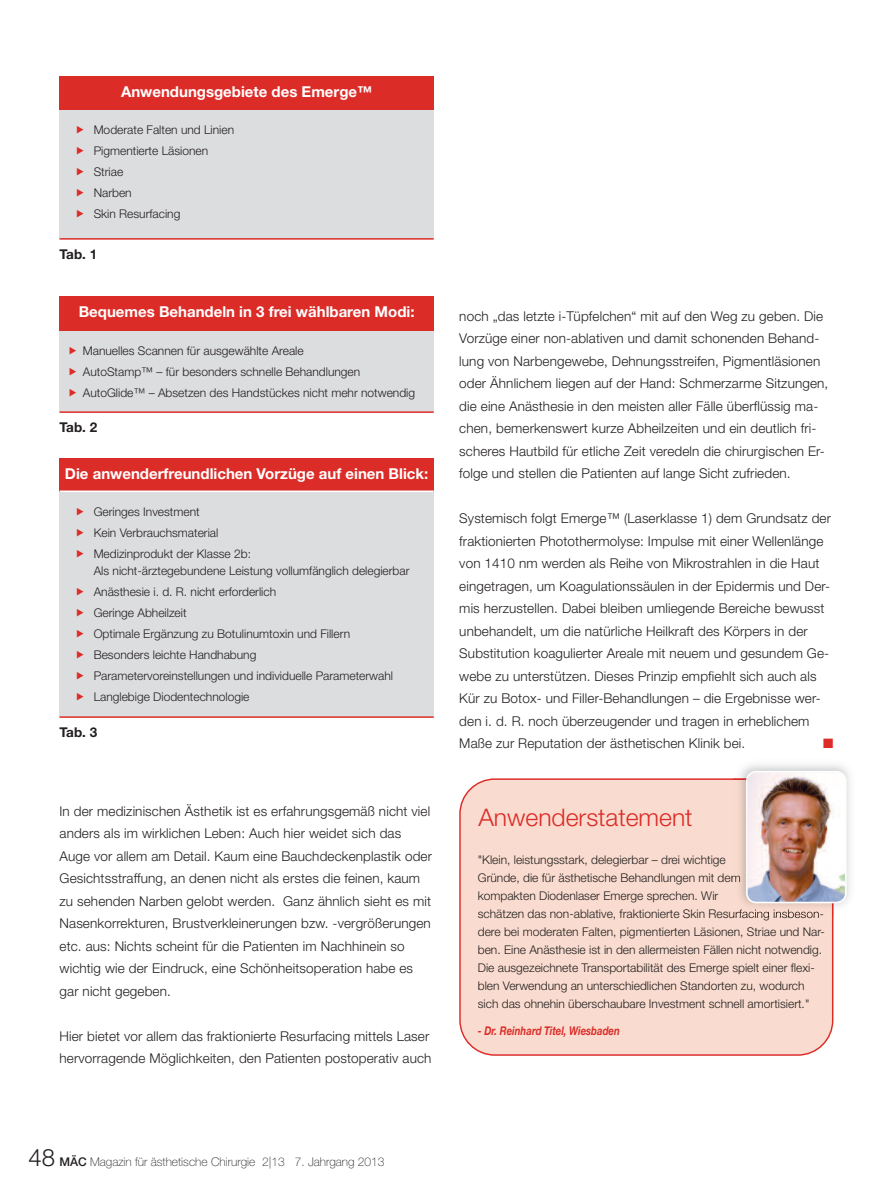
<style>
.page{position:relative;width:893px;height:1191px;background:#fff}
.page>*{position:absolute;margin:0;border:0;box-sizing:border-box;transform-origin:0 0}
.t1{font:300 24.3px "Helvetica Neue LT Std";color:#dc2c28}
.t2{font:700 15px "Helvetica Neue LT Std";color:#fff}
.t3{font:300 13.5px/22.5px "Helvetica Neue LT Std";letter-spacing:.01em;color:#231f20}
.t4{font:700 13.5px "Helvetica Neue LT Std";letter-spacing:-.055em;color:#231f20}
.t5{font:13.5px "Zapf Dingbats";color:#dc2c28}
.t6{font:300 12px/21px "Helvetica Neue LT Std";color:#231f20}
.t7{font:100 12px "Helvetica Neue LT Std";color:#231f20}
.t8{font:italic 700 12px "Helvetica Neue LT Std";color:#dc2c28;scale:.8 1}
.s1{font-weight:300;font-size:24px}
.s2{font-weight:500}
</style>
<div class="page">
<div style="left:459px;top:778px;width:374px;height:277px;background:#f9dccf"></div>
<div style="left:60px;top:297px;width:374px;height:34px;background:#dc2c28"></div>
<div style="left:60px;top:331px;width:374px;height:80px;background:#dcdddf"></div>
<hr style="left:60px;top:411px;width:374px;height:2px;background:#dc2c28">
<div style="left:60px;top:458px;width:374px;height:34px;background:#dc2c28"></div>
<div style="left:60px;top:492px;width:374px;height:224px;background:#dcdddf"></div>
<hr style="left:60px;top:716px;width:374px;height:2px;background:#dc2c28">
<div style="left:60px;top:77px;width:374px;height:34px;background:#dc2c28"></div>
<hr style="left:60px;top:490px;width:374px;height:2px;background:#fff">
<div style="left:60px;top:110px;width:374px;height:128px;background:#dcdddf"></div>
<hr style="left:60px;top:238px;width:374px;height:2px;background:#dc2c28">
<img style="left:732px;top:780px;width:100px;height:136px">
<img style="left:746px;top:771px;width:101px;height:132px">
<p class="t2" style="left:121px;top:86px;width:253px">Anwendungsgebiete des Emerge™</p>
<p class="t6" style="left:94px;top:120px;width:142px">Moderate Falten und Linien<br>Pigmentierte Läsionen<br>Striae<br>Narben<br>Skin Resurfacing</p>
<p class="t4" style="left:60px;top:249px;width:39px">Tab. 1</p>
<p class="t2" style="left:79px;top:306px;width:337px">Bequemes Behandeln in 3 frei wählbaren Modi:</p>
<p class="t6" style="left:83px;top:341px;width:334px">Manuelles Scannen für ausgewählte Areale<br>AutoStamp™ – für besonders schnelle Behandlungen<br>AutoGlide™ – Absetzen des Handstückes nicht mehr notwendig</p>
<p class="t4" style="left:60px;top:422px;width:39px">Tab. 2</p>
<p class="t2" style="left:65px;top:468px;width:365px">Die anwenderfreundlichen Vorzüge auf einen Blick:</p>
<p class="t6" style="left:94px;top:502px;width:159px">Geringes Investment<br>Kein Verbrauchsmaterial<br>Medizinprodukt der Klasse 2b:</p>
<p class="t6" style="left:94px;top:561px;width:317px">Als nicht-ärztegebundene Leistung vollumfänglich delegierbar Anästhesie i. d. R. nicht erforderlich<br>Geringe Abheilzeit<br>Optimale Ergänzung zu Botulinumtoxin und Fillern<br>Besonders leichte Handhabung<br>Parametervoreinstellungen und individuelle Parameterwahl Langlebige Diodentechnologie</p>
<p class="t4" style="left:60px;top:727px;width:39px">Tab. 3</p>
<p class="t3" style="left:60px;top:801px;width:374px">In der medizinischen Ästhetik ist es erfahrungsgemäß nicht viel anders als im wirklichen Leben: Auch hier weidet sich das Auge vor allem am Detail. Kaum eine Bauchdeckenplastik oder Gesichtsstraffung, an denen nicht als erstes die feinen, kaum zu sehenden Narben gelobt werden. Ganz ähnlich sieht es mit Nasenkorrekturen, Brustverkleinerungen bzw. -vergrößerungen etc. aus: Nichts scheint für die Patienten im Nachhinein so wichtig wie der Eindruck, eine Schönheitsoperation habe es gar nicht gegeben.</p>
<p class="t3" style="left:60px;top:1026px;width:373px">Hier bietet vor allem das fraktionierte Resurfacing mittels Laser hervorragende Möglichkeiten, den Patienten postoperativ auch</p>
<p class="t3" style="left:459px;top:306px;width:371px">noch „das letzte i-Tüpfelchen“ mit auf den Weg zu geben. Die Vorzüge einer non-ablativen und damit schonenden Behand&shy;lung von Narbengewebe, Dehnungsstreifen, Pigmentläsionen oder Ähnlichem liegen auf der Hand: Schmerzarme Sitzungen, die eine Anästhesie in den meisten aller Fälle überflüssig ma&shy;chen, bemerkenswert kurze Abheilzeiten und ein deutlich fri&shy;scheres Hautbild für etliche Zeit veredeln die chirurgischen Er&shy;folge und stellen die Patienten auf lange Sicht zufrieden.</p>
<p class="t3" style="left:459px;top:508px;width:373px">Systemisch folgt Emerge™ (Laserklasse 1) dem Grundsatz der fraktionierten Photothermolyse: Impulse mit einer Wellenlänge von 1410 nm werden als Reihe von Mikrostrahlen in die Haut eingetragen, um Koagulationssäulen in der Epidermis und Der&shy;mis herzustellen. Dabei bleiben umliegende Bereiche bewusst unbehandelt, um die natürliche Heilkraft des Körpers in der Substitution koagulierter Areale mit neuem und gesundem Ge&shy;webe zu unterstützen. Dieses Prinzip empfiehlt sich auch als Kür zu Botox- und Filler-Behandlungen – die Ergebnisse wer&shy;den i. d. R. noch überzeugender und tragen in erheblichem Maße zur Reputation der ästhetischen Klinik bei.</p>
<p class="t5" style="left:823px;top:735px;width:12px">■</p>
<h1 class="t1" style="left:478px;top:808px;width:216px">Anwenderstatement</h1>
<p class="t6" style="left:478px;top:852px;width:349px;line-height:18px">"Klein, leistungsstark, delegierbar – drei wichtige<br>Gründe, die für ästhetische Behandlungen mit dem<br>kompakten Diodenlaser Emerge sprechen. Wir<br>schätzen das non-ablative, fraktionierte Skin Resurfacing insbeson&shy;dere bei moderaten Falten, pigmentierten Läsionen, Striae und Nar&shy;ben. Eine Anästhesie ist in den allermeisten Fällen nicht notwendig.<br>Die ausgezeichnete Transportabilität des Emerge spielt einer flexi&shy;blen Verwendung an unterschiedlichen Standorten zu, wodurch sich das ohnehin überschaubare Investment schnell amortisiert."</p>
<p class="t8" style="left:478px;top:1026px;width:179px">- Dr. Reinhard Titel, Wiesbaden</p>
<p class="t7" style="left:29px;top:1157px;width:357px"><span class="s1">48</span> <span class="s2">MÄC</span> Magazin für ästhetische Chirurgie 2|13 7. Jahrgang 2013</p>
</div>
